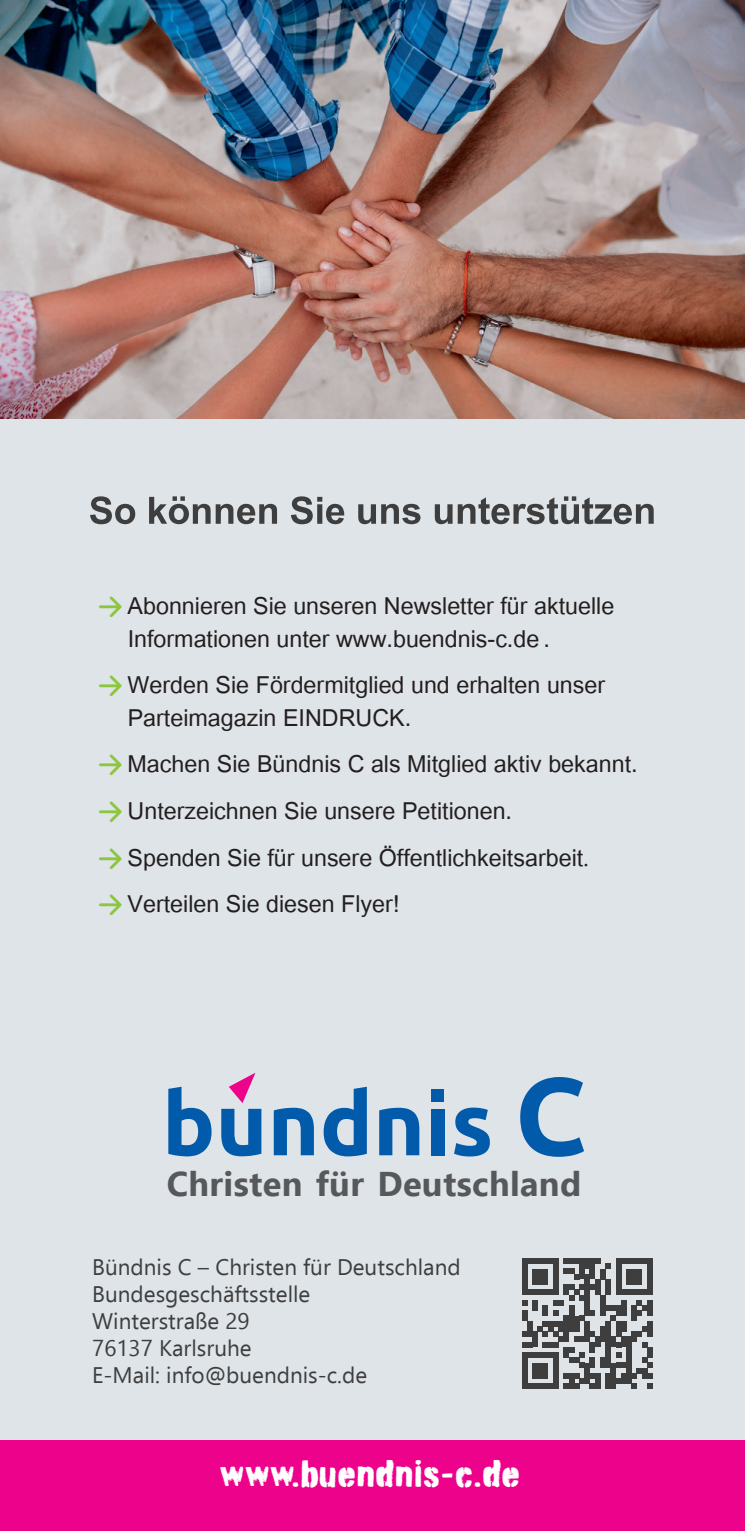
<style>
.page{position:relative;width:745px;height:1531px;background:#fff}
.page>*{position:absolute;margin:0;border:0;box-sizing:border-box;transform-origin:0 0}
.t1{font:700 52.5px "Utsaah";letter-spacing:-.005em;color:#3e3e3f}
.t2{font:37.5px "Burnaby Stencil";letter-spacing:.04em;color:#fff}
.t3{font:700 34.25px "Ebrima";letter-spacing:.01em;color:#57585a}
.t4{font:32.5px/46.8px "Utsaah";color:#231f20}
.t5{font:22.5px/27px "Ebrima";color:#3e3e3f}
.s1{font-family:"Ebrima";font-size:24px}
</style>
<div class="page">
<div style="left:0;top:411px;width:744px;height:1036px;background:#dfe4e8"></div>
<div style="left:0;top:1440px;width:744px;height:91px;background:#ed028c"></div>
<img style="left:0;top:0;width:744px;height:419px">
<svg style="left:522px;top:1258px;width:130px;height:131px"></svg>
<svg style="left:168px;top:1087px;width:43px;height:69px"></svg>
<svg style="left:221px;top:1109px;width:40px;height:47px"></svg>
<svg style="left:273px;top:1108px;width:41px;height:47px"></svg>
<svg style="left:323px;top:1087px;width:43px;height:69px"></svg>
<svg style="left:379px;top:1108px;width:40px;height:47px"></svg>
<div style="left:431px;top:1109px;width:13px;height:46px;background:#015aaa"></div>
<svg style="left:454px;top:1107px;width:35px;height:49px"></svg>
<svg style="left:520px;top:1077px;width:63px;height:80px"></svg>
<svg style="left:229px;top:1073px;width:26px;height:30px"></svg>
<div style="left:431px;top:1089px;width:13px;height:13px;background:#015aaa"></div>
<h1 class="t1" style="left:89px;top:485px;width:568px">So können Sie uns unterstützen</h1>
<p class="t4" style="left:127px;top:592px;width:488px;line-height:32.5px">Abonnieren Sie unseren Newsletter für aktuelle<br>Informationen unter www.buendnis-c.de.</p>
<p class="t4" style="left:127px;top:671px;width:479px;line-height:32.5px">Werden Sie Fördermitglied und erhalten unser<br>Parteimagazin EINDRUCK.</p>
<p class="t4" style="left:127px;top:743px;width:511px">Machen Sie Bündnis C als Mitglied aktiv bekannt.<br>Unterzeichnen Sie unsere Petitionen.<br>Spenden Sie für unsere Öffentlichkeitsarbeit<span class="s1">.<br></span>Verteilen Sie diesen Flyer!</p>
<p class="t3" style="left:167px;top:1156px;width:416px">Christen für Deutschland</p>
<p class="t5" style="left:92px;top:1253px;width:370px">Bündnis C – Christen für Deutschland<br>Bundesgeschäftsstelle<br>Winterstraße 29<br>76137 Karlsruhe<br>E-Mail: info@buendnis-c.de</p>
<p class="t2" style="left:220px;top:1452px;width:300px">www.buendnis-c.de</p>
</div>
